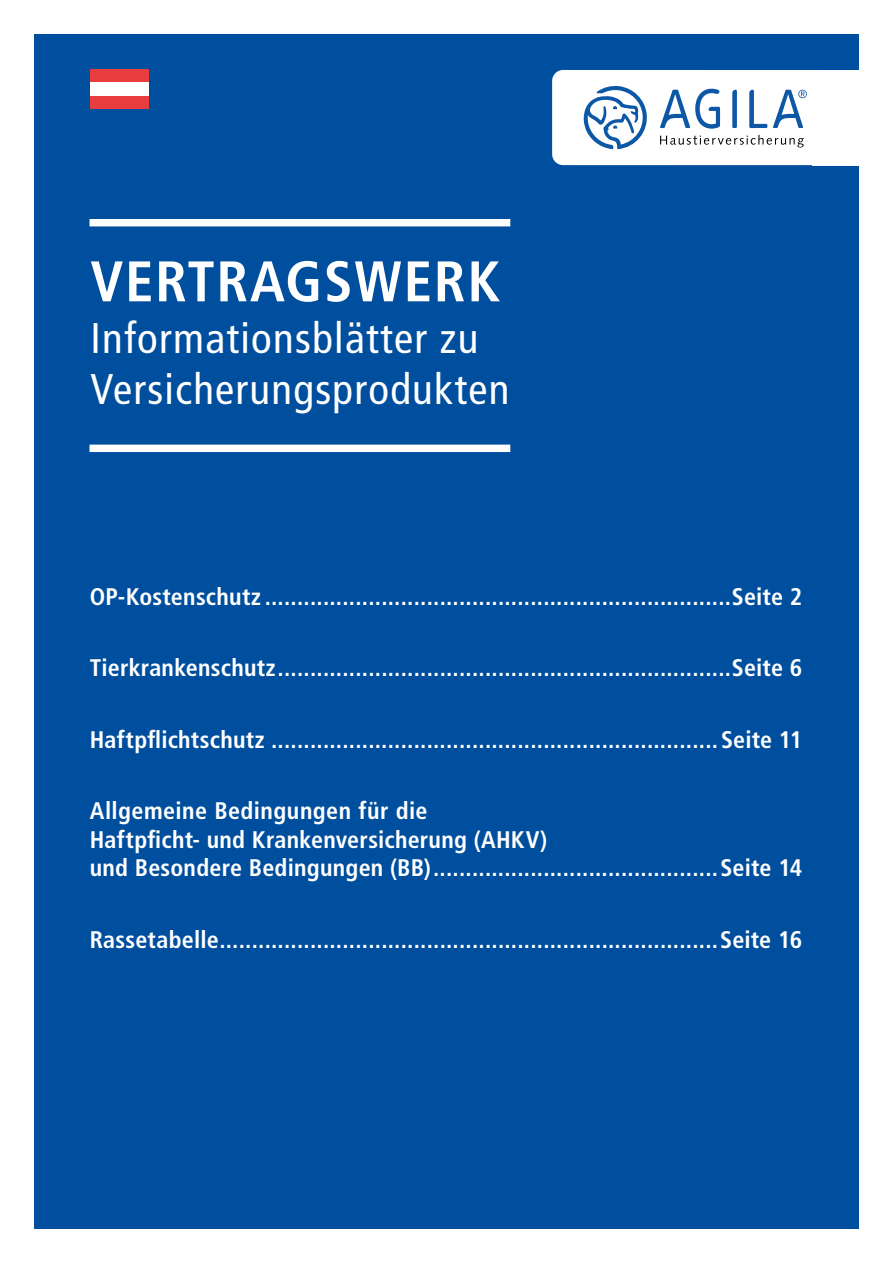
<style>
.page{position:relative;width:893px;height:1263px;background:#fff}
.page>*{position:absolute;margin:0;border:0;box-sizing:border-box;transform-origin:0 0}
.t1{font:700 condensed 57.15px "Frutiger LT Std";letter-spacing:.03em;color:#fff}
.t2{font:condensed 42.9px/51.4px "Frutiger LT Std";letter-spacing:.03em;color:#fff}
.t3{font:700 condensed 24px/28.8px "Frutiger LT Std";letter-spacing:.01em;color:#fff}
</style>
<div class="page">
<div style="left:34px;top:34px;width:825px;height:1195px;background:#004e9e"></div>
<svg style="left:552px;top:70px;width:261px;height:95px;background:#dee7f1"></svg>
<div style="left:813px;top:70px;width:80px;height:95px;background:#fff"></div>
<div style="left:90px;top:219px;width:420px;height:7px;background:#fff"></div>
<div style="left:90px;top:445px;width:420px;height:7px;background:#fff"></div>
<div style="left:90px;top:70px;width:58px;height:39px;background:#ea3d40"></div>
<div style="left:90px;top:83px;width:58px;height:13px;background:#fff"></div>
<h1 class="t1" style="left:90px;top:248px;width:411px">VERTRAGSWERK</h1>
<h2 class="t2" style="left:90px;top:312px;width:420px">Informationsblätter zu<br>Versicherungsprodukten</h2>
<p class="t3" style="left:90px;top:582px;width:714px">OP-Kostenschutz ........................................................................Seite 2</p>
<p class="t3" style="left:90px;top:653px;width:714px">Tierkrankenschutz......................................................................Seite 6</p>
<p class="t3" style="left:90px;top:725px;width:714px">Haftpflichtschutz ..................................................................... Seite 11</p>
<p class="t3" style="left:90px;top:796px;width:714px">Allgemeine Bedingungen für die<br>Haftpficht- und Krankenversicherung (AHKV)<br>und Besondere Bedingungen (BB)............................................Seite 14</p>
<p class="t3" style="left:90px;top:925px;width:714px">Rassetabelle.............................................................................Seite 16</p>
</div>
